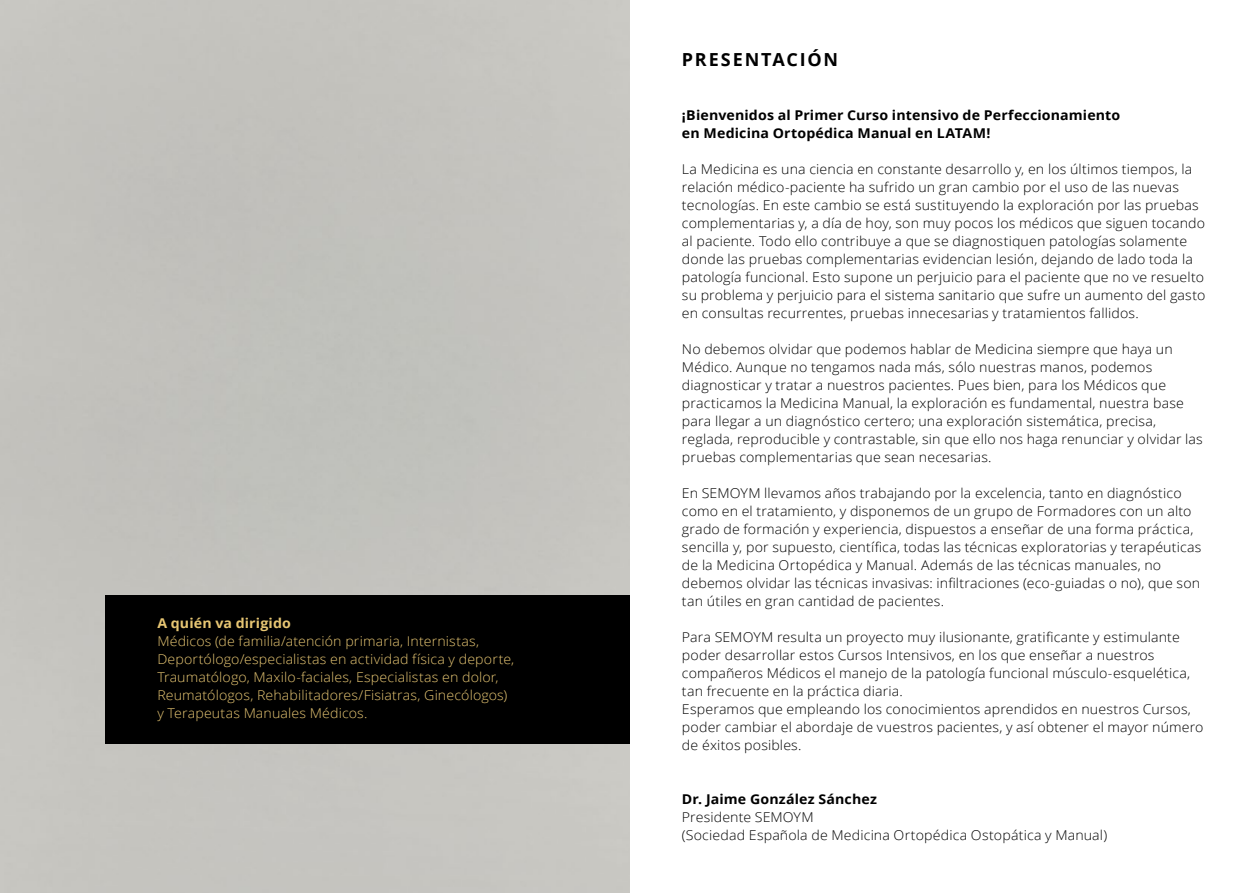
<style>
.page{position:relative;width:1259px;height:893px;background:#fff}
.page>*{position:absolute;margin:0;border:0;box-sizing:border-box;transform-origin:0 0}
.t1{font:700 18px "Open Sans";letter-spacing:.1em;color:#000}
.t2{font:300 13.5px/18px "Open Sans";letter-spacing:.01em;color:#000;scale:1.05 1}
.t3{font:300 13.5px/18px "Open Sans";letter-spacing:.01em;color:#e7c673;scale:1.05 1}
.t4{font:700 13.5px/18px "Open Sans";letter-spacing:.01em;color:#000;scale:1.05 1}
.t5{font:700 13.5px "Open Sans";letter-spacing:.01em;color:#e7c673;scale:1.05 1}
</style>
<div class="page">
<div style="left:105px;top:595px;width:524px;height:149px;background:#000"></div>
<p class="t5" style="left:157px;top:614px;width:129px">A quién va dirigido</p>
<p class="t3" style="left:157px;top:632px;width:341px">Médicos (de familia/atención primaria, Internistas, Deportólogo/especialistas en actividad física y deporte, Traumatólogo, Maxilo-faciales, Especialistas en dolor, Reumatólogos, Rehabilitadores/Fisiatras, Ginecólogos) y Terapeutas Manuales Médicos.</p>
<h1 class="t1" style="left:682px;top:47px;width:158px">PRESENTACIÓN</h1>
<p class="t4" style="left:682px;top:106px;width:419px">¡Bienvenidos al Primer Curso intensivo de Perfeccionamiento en Medicina Ortopédica Manual en LATAM!</p>
<p class="t2" style="left:682px;top:160px;width:500px">La Medicina es una ciencia en constante desarrollo y, en los últimos tiempos, la relación médico-paciente ha sufrido un gran cambio por el uso de las nuevas tecnologías. En este cambio se está sustituyendo la exploración por las pruebas complementarias y, a día de hoy, son muy pocos los médicos que siguen tocando al paciente. Todo ello contribuye a que se diagnostiquen patologías solamente donde las pruebas complementarias evidencian lesión, dejando de lado toda la patología funcional. Esto supone un perjuicio para el paciente que no ve resuelto su problema y perjuicio para el sistema sanitario que sufre un aumento del gasto en consultas recurrentes, pruebas innecesarias y tratamientos fallidos.</p>
<p class="t2" style="left:682px;top:340px;width:497px">No debemos olvidar que podemos hablar de Medicina siempre que haya un Médico. Aunque no tengamos nada más, sólo nuestras manos, podemos diagnosticar y tratar a nuestros pacientes. Pues bien, para los Médicos que practicamos la Medicina Manual, la exploración es fundamental, nuestra base para llegar a un diagnóstico certero; una exploración sistemática, precisa, reglada, reproducible y contrastable, sin que ello nos haga renunciar y olvidar las pruebas complementarias que sean necesarias.</p>
<p class="t2" style="left:682px;top:484px;width:496px">En SEMOYM llevamos años trabajando por la excelencia, tanto en diagnóstico como en el tratamiento, y disponemos de un grupo de Formadores con un alto grado de formación y experiencia, dispuestos a enseñar de una forma práctica, sencilla y, por supuesto, científica, todas las técnicas exploratorias y terapéuticas de la Medicina Ortopédica y Manual. Además de las técnicas manuales, no debemos olvidar las técnicas invasivas: infiltraciones (eco-guiadas o no), que son tan útiles en gran cantidad de pacientes.</p>
<p class="t2" style="left:682px;top:628px;width:498px">Para SEMOYM resulta un proyecto muy ilusionante, gratificante y estimulante poder desarrollar estos Cursos Intensivos, en los que enseñar a nuestros compañeros Médicos el manejo de la patología funcional músculo-esquelética, tan frecuente en la práctica diaria.<br>Esperamos que empleando los conocimientos aprendidos en nuestros Cursos, poder cambiar el abordaje de vuestros pacientes, y así obtener el mayor número de éxitos posibles.</p>
<p class="t4" style="left:682px;top:790px;width:187px">Dr. Jaime González Sánchez</p>
<p class="t2" style="left:682px;top:808px;width:406px">Presidente SEMOYM<br>(Sociedad Española de Medicina Ortopédica Ostopática y Manual)</p>
</div>
